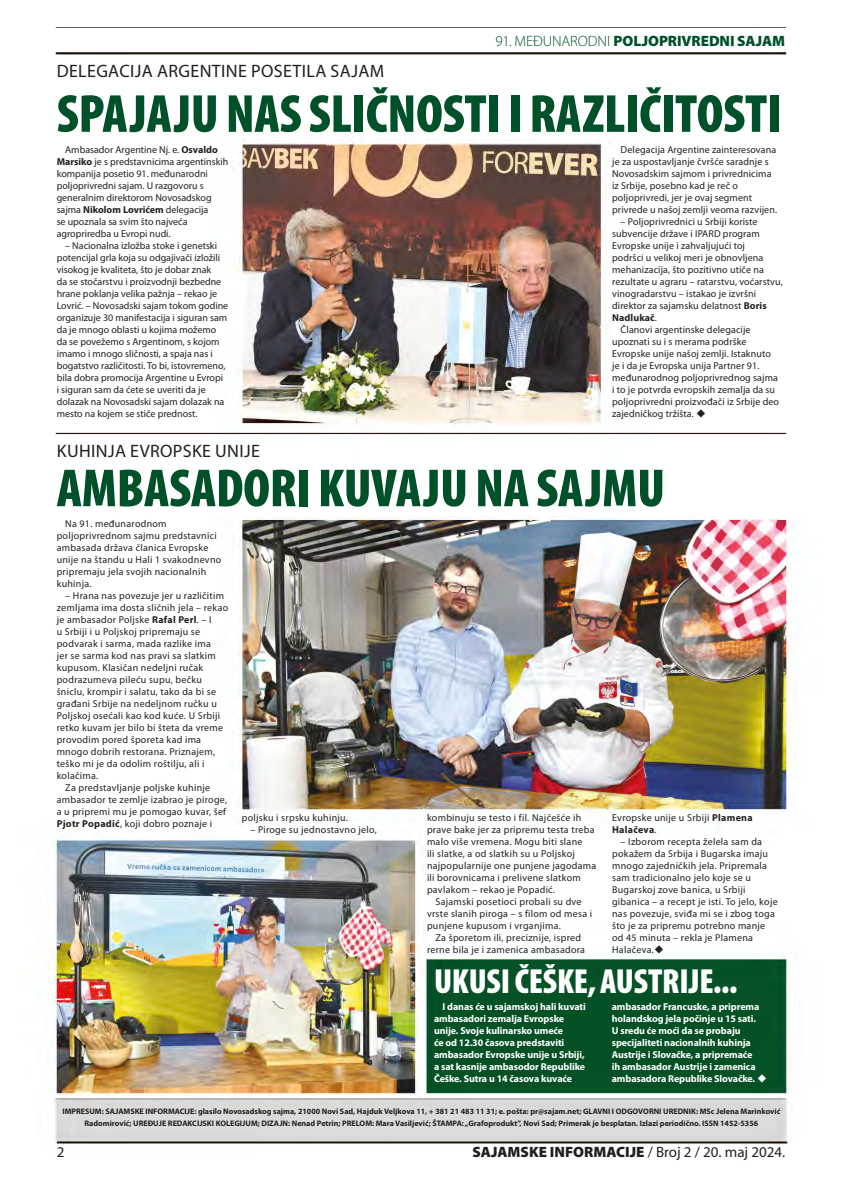
<style>
.page{position:relative;width:842px;height:1191px;background:#fff}
.page>*{position:absolute;margin:0;border:0;box-sizing:border-box;transform-origin:0 0}
.t1{font:900 condensed 54px "Myriad Pro";letter-spacing:-.005em;color:#005029}
.t2{font:900 condensed 35px "Myriad Pro";letter-spacing:-.005em;color:#fff}
.t3{font:18px "Myriad Pro";letter-spacing:.02em;color:#231f20}
.t4{font:900 15px "Myriad Pro";color:#231f20}
.t5{font:900 15px "Myriad Pro";letter-spacing:-.005em;color:#005029}
.t6{font:15px "Myriad Pro";color:#231f20}
.t7{font:10px/12px "Myriad Pro";letter-spacing:.015em;color:#231f20}
.t8{font:700 10px/12px "Myriad Pro";letter-spacing:-.01em;color:#fff}
.t9{font:700 10px "Myriad Pro";letter-spacing:.01em;color:#231f20}
.t10{font:700 8px/12px "Myriad Pro";color:#231f20;text-align:center}
.s1{font-weight:300}
.s2{font-weight:700}
.s3{font-weight:400}
</style>
<div class="page">
<img style="left:53px;top:27px;width:740px;height:1117px">
<h3 class="t3" style="left:57px;top:61px;width:329px">DELEGACIJA ARGENTINE POSETILA SAJAM</h3>
<h3 class="t5" style="left:495px;top:32px;width:291px"><span class="s1">91. MEĐUNARODNI</span> POLJOPRIVREDNI SAJAM</h3>
<h1 class="t1" style="left:57px;top:84px;width:726px">SPAJAJU NAS SLIČNOSTI I RAZLIČITOSTI</h1>
<p class="t7" style="left:57px;top:143px;width:173px;text-indent:8px">Ambasador Argentine Nj. e. <span class="s2">Osvaldo Marsiko</span> je s predstavnicima argentinskih kompanija posetio 91. međunarodni poljoprivredni sajam. U razgovoru s generalnim direktorom Novosadskog sajma <span class="s2">Nikolom Lovrićem</span> delegacija<br>se upoznala sa svim što najveća agropriredba u Evropi nudi.</p>
<p class="t7" style="left:57px;top:239px;width:173px;text-indent:8px">– Nacionalna izložba stoke i genetski potencijal grla koja su odgajivači izložili visokog je kvaliteta, što je dobar znak<br>da se stočarstvu i proizvodnji bezbedne hrane poklanja velika pažnja – rekao je Lovrić. – Novosadski sajam tokom godine organizuje 30 manifestacija i siguran sam da je mnogo oblasti u kojima možemo da se povežemo s Argentinom, s kojom imamo i mnogo sličnosti, a spaja nas i bogatstvo različitosti. To bi, istovremeno, bila dobra promocija Argentine u Evropi<br>i siguran sam da ćete se uveriti da je dolazak na Novosadski sajam dolazak na mesto na kojem se stiče prednost.</p>
<h3 class="t3" style="left:57px;top:441px;width:204px">KUHINJA EVROPSKE UNIJE</h3>
<p class="t7" style="left:612px;top:143px;width:166px;text-indent:8px">Delegacija Argentine zainteresovana je za uspostavljanje čvršće saradnje s Novosadskim sajmom i privrednicima iz Srbije, posebno kad je reč o poljoprivredi, jer je ovaj segment privrede u našoj zemlji veoma razvijen.</p>
<p class="t7" style="left:621px;top:215px;width:139px">– Poljoprivrednici u Srbiji koriste</p>
<p class="t7" style="left:612px;top:227px;width:149px">subvencije države i IPARD program</p>
<p class="t7" style="left:612px;top:239px;width:134px">Evropske unije i zahvaljujući toj</p>
<p class="t7" style="left:612px;top:251px;width:153px">podršci u velikoj meri je obnovljena</p>
<p class="t7" style="left:612px;top:263px;width:153px">mehanizacija, što pozitivno utiče na</p>
<p class="t7" style="left:612px;top:275px;width:172px">rezultate u agraru – ratarstvu, voćarstvu,</p>
<p class="t7" style="left:612px;top:287px;width:145px">vinogradarstvu – istakao je izvršni</p>
<p class="t7" style="left:612px;top:299px;width:156px">direktor za sajamsku delatnost <span class="s2">Boris</span></p>
<p class="t9" style="left:612px;top:312px;width:46px">Nadlukač<span class="s3">.</span></p>
<p class="t7" style="left:621px;top:323px;width:131px">Članovi argentinske delegacije</p>
<p class="t7" style="left:612px;top:335px;width:136px">upoznati su i s merama podrške</p>
<p class="t7" style="left:612px;top:347px;width:160px">Evropske unije našoj zemlji. Istaknuto</p>
<p class="t7" style="left:612px;top:359px;width:149px">je i da je Evropska unija Partner 91.</p>
<p class="t7" style="left:612px;top:371px;width:167px">međunarodnog poljoprivrednog sajma</p>
<p class="t7" style="left:612px;top:383px;width:164px">i to je potvrda evropskih zemalja da su</p>
<p class="t7" style="left:612px;top:395px;width:168px">poljoprivredni proizvođači iz Srbije deo</p>
<p class="t7" style="left:612px;top:407px;width:95px">zajedničkog tržišta. ◆</p>
<h1 class="t1" style="left:57px;top:458px;width:610px">AMBASADORI KUVAJU NA SAJMU</h1>
<p class="t7" style="left:57px;top:518px;width:166px;text-indent:8px">Na 91. međunarodnom poljoprivrednom sajmu predstavnici ambasada država članica Evropske unije na štandu u Hali 1 svakodnevno pripremaju jela svojih nacionalnih kuhinja.</p>
<p class="t7" style="left:65px;top:590px;width:160px">– Hrana nas povezuje jer u različitim</p>
<p class="t7" style="left:57px;top:602px;width:173px">zemljama ima dosta sličnih jela – rekao</p>
<p class="t7" style="left:57px;top:614px;width:156px">je ambasador Poljske <span class="s2">Rafal Perl</span>. – I</p>
<p class="t7" style="left:57px;top:626px;width:145px">u Srbiji i u Poljskoj pripremaju se</p>
<p class="t7" style="left:57px;top:638px;width:156px">podvarak i sarma, mada razlike ima</p>
<p class="t7" style="left:57px;top:650px;width:161px">jer se sarma kod nas pravi sa slatkim</p>
<p class="t7" style="left:57px;top:662px;width:148px">kupusom. Klasičan nedeljni ručak</p>
<p class="t7" style="left:57px;top:674px;width:147px">podrazumeva pileću supu, bečku</p>
<p class="t7" style="left:57px;top:686px;width:161px">šniclu, krompir i salatu, tako da bi se</p>
<p class="t7" style="left:57px;top:698px;width:162px">građani Srbije na nedeljnom ručku u</p>
<p class="t7" style="left:57px;top:710px;width:165px">Poljskoj osećali kao kod kuće. U Srbiji</p>
<p class="t7" style="left:57px;top:722px;width:168px">retko kuvam jer bilo bi šteta da vreme</p>
<p class="t7" style="left:57px;top:734px;width:146px">provodim pored šporeta kad ima</p>
<p class="t7" style="left:57px;top:746px;width:160px">mnogo dobrih restorana. Priznajem,</p>
<p class="t7" style="left:57px;top:758px;width:149px">teško mi je da odolim roštilju, ali i</p>
<p class="t7" style="left:57px;top:770px;width:43px">kolačima.</p>
<p class="t7" style="left:65px;top:782px;width:147px">Za predstavljanje poljske kuhinje</p>
<p class="t7" style="left:57px;top:794px;width:172px">ambasador te zemlje izabrao je piroge,</p>
<p class="t7" style="left:57px;top:806px;width:171px">a u pripremi mu je pomogao kuvar, šef</p>
<p class="t7" style="left:57px;top:818px;width:157px"><span class="s2">Pjotr Popadić</span>, koji dobro poznaje i</p>
<p class="t7" style="left:242px;top:812px;width:108px">poljsku i srpsku kuhinju.</p>
<p class="t7" style="left:250px;top:824px;width:128px">– Piroge su jednostavno jelo,</p>
<p class="t7" style="left:427px;top:812px;width:171px">kombinuju se testo i fil. Najčešće ih prave bake jer za pripremu testa treba malo više vremena. Mogu biti slane<br>ili slatke, a od slatkih su u Poljskoj najpopularnije one punjene jagodama ili borovnicama i prelivene slatkom pavlakom – rekao je Popadić.</p>
<p class="t7" style="left:427px;top:896px;width:167px;text-indent:8px">Sajamski posetioci probali su dve vrste slanih piroga – s filom od mesa i punjene kupusom i vrganjima.</p>
<p class="t7" style="left:427px;top:932px;width:160px;text-align:center">Za šporetom ili, preciznije, ispred rerne bila je i zamenica ambasadora</p>
<p class="t7" style="left:612px;top:812px;width:142px">Evropske unije u Srbiji <span class="s2">Plamena<br>Halačeva</span>.</p>
<p class="t7" style="left:612px;top:836px;width:167px;text-indent:8px">– Izborom recepta želela sam da pokažem da Srbija i Bugarska imaju mnogo zajedničkih jela. Pripremala sam tradicionalno jelo koje se u<br>Bugarskoj zove banica, u Srbiji gibanica – a recept je isti. To jelo, koje nas povezuje, sviđa mi se i zbog toga što je za pripremu potrebno manje od 45 minuta – rekla je Plamena<br>Halačeva.◆</p>
<h2 class="t2" style="left:434px;top:961px;width:305px">UKUSI ČEŠKE, AUSTRIJE...</h2>
<p class="t8" style="left:434px;top:1000px;width:153px;text-indent:8px">I danas će u sajamskoj hali kuvati ambasadori zemalja Evropske unije. Svoje kulinarsko umeće<br>će od 12.30 časova predstaviti ambasador Evropske unije u Srbiji, a sat kasnije ambasodor Republike<br>Češke. Sutra u 14 časova kuvaće</p>
<p class="t8" style="left:612px;top:1000px;width:157px">ambasador Francuske, a priprema holandskog jela počinje u 15 sati.<br>U sredu će moći da se probaju specijaliteti nacionalnih kuhinja Austrije i Slovačke, a pripremaće<br>ih ambasador Austrije i zamenica ambasadora Republike Slovačke. ◆</p>
<p class="t10" style="left:62px;top:1105px;width:719px">IMPRESUM: SAJAMSKE INFORMACIJE: glasilo Novosadskog sajma, 21000 Novi Sad, Hajduk Veljkova 11, + 381 21 483 11 31; e. pošta: pr@sajam.net; GLAVNI I ODGOVORNI UREDNIK: MSc Jelena Marinković<br>Radomirović; UREĐUJE REDAKCIJSKI KOLEGIJUM; DIZAJN: Nenad Petrin; PRELOM: Mara Vasiljević; ŠTAMPA: „Grafoprodukt”, Novi Sad; Primerak je besplatan. Izlazi periodično. ISSN 1452-5356</p>
<h3 class="t6" style="left:57px;top:1143px;width:9px">2</h3>
<h3 class="t4" style="left:472px;top:1143px;width:314px">SAJAMSKE INFORMACIJE <span class="s3">/ Broj 2 / 20. maj 2024.</span></h3>
</div>
